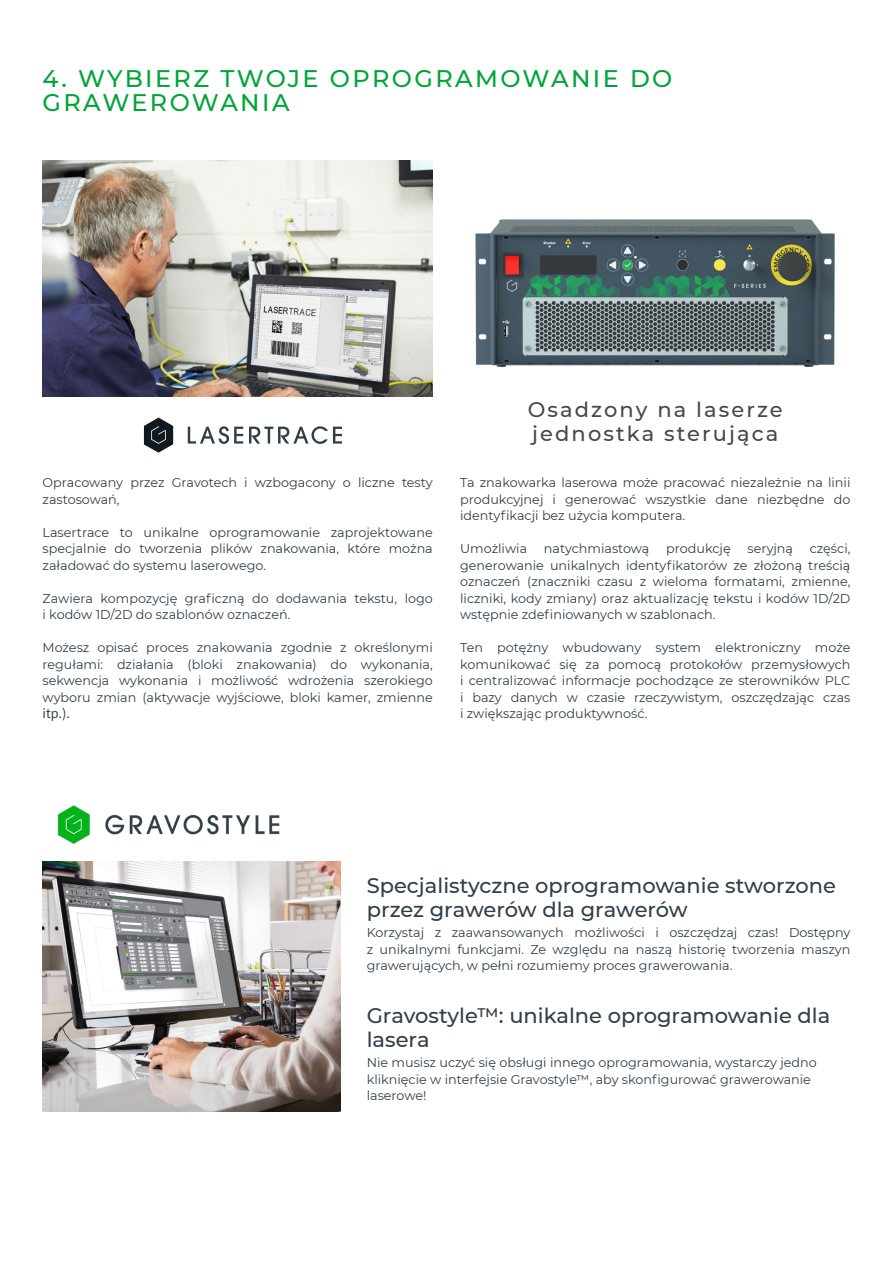
<style>
.page{position:relative;width:893px;height:1263px;background:#fff}
.page>*{position:absolute;margin:0;border:0;box-sizing:border-box;transform-origin:0 0}
.t1{font:500 24px/24px "Montserrat";letter-spacing:.1em;color:#00a538}
.t2{font:500 21px/24px "Montserrat";color:#323e48}
.t3{font:500 21px/24px "Montserrat";letter-spacing:.1em;color:#45494e}
.t4{font:12.75px/16.5px "Montserrat";color:#323e48;text-align:justify}
.t5{font:12.75px "Noto Sans SC";color:#323e48}
</style>
<div class="page">
<img style="left:43px;top:160px;width:390px;height:236px">
<img style="left:475px;top:219px;width:360px;height:148px">
<img style="left:43px;top:861px;width:297px;height:250px">
<img style="left:57px;top:805px;width:223px;height:39px">
<svg style="left:144px;top:417px;width:29px;height:36px"></svg>
<svg style="left:188px;top:426px;width:55px;height:18px"></svg>
<svg style="left:249px;top:426px;width:93px;height:18px"></svg>
<h1 class="t1" style="left:43px;top:66px;width:631px">4. WYBIERZ TWOJE OPROGRAMOWANIE DO<br>GRAWEROWANIA</h1>
<p class="t4" style="left:43px;top:474px;width:392px">Opracowany przez Gravotech i wzbogacony o liczne testy zastosowań,</p>
<p class="t4" style="left:43px;top:523px;width:392px">Lasertrace to unikalne oprogramowanie zaprojektowane specjalnie do tworzenia plików znakowania, które można załadować do systemu laserowego.</p>
<p class="t4" style="left:43px;top:589px;width:392px">Zawiera kompozycję graficzną do dodawania tekstu, logo i kodów 1D/2D do szablonów oznaczeń.</p>
<p class="t4" style="left:43px;top:639px;width:392px">Możesz opisać proces znakowania zgodnie z określonymi regułami: działania (bloki znakowania) do wykonania, sekwencja wykonania i możliwość wdrożenia szerokiego wyboru zmian (aktywacje wyjściowe, bloki kamer, zmienne</p>
<p class="t5" style="left:43px;top:706px;width:29px">itp.).</p>
<h2 class="t3" style="left:528px;top:396px;width:257px">Osadzony na laserze jednostka sterująca</h2>
<p class="t4" style="left:460px;top:474px;width:392px">Ta znakowarka laserowa może pracować niezależnie na linii produkcyjnej i generować wszystkie dane niezbędne do identyfikacji bez użycia komputera.</p>
<p class="t4" style="left:460px;top:540px;width:69px">Umożliwia</p>
<p class="t4" style="left:544px;top:540px;width:107px">natychmiastową</p>
<p class="t4" style="left:666px;top:540px;width:66px">produkcję</p>
<p class="t4" style="left:747px;top:540px;width:47px">seryjną</p>
<p class="t4" style="left:460px;top:540px;width:392px;text-indent:350px">części, generowanie unikalnych identyfikatorów ze złożoną treścią oznaczeń (znaczniki czasu z wieloma formatami, zmienne, liczniki, kody zmiany) oraz aktualizację tekstu i kodów 1D/2D wstępnie zdefiniowanych w szablonach.</p>
<p class="t4" style="left:460px;top:639px;width:392px">Ten potężny wbudowany system elektroniczny może komunikować się za pomocą protokołów przemysłowych i centralizować informacje pochodzące ze sterowników PLC i bazy danych w czasie rzeczywistym, oszczędzając czas i zwiększając produktywność.</p>
<h2 class="t2" style="left:367px;top:872px;width:471px">Specjalistyczne oprogramowanie stworzone przez grawerów dla grawerów</h2>
<p class="t4" style="left:367px;top:924px;width:485px">Korzystaj z zaawansowanych możliwości i oszczędzaj czas! Dostępny z unikalnymi funkcjami. Ze względu na naszą historię tworzenia maszyn grawerujących, w pełni rozumiemy proces grawerowania.</p>
<h2 class="t2" style="left:367px;top:1002px;width:465px">Gravostyle™: unikalne oprogramowanie dla lasera</h2>
<p class="t4" style="left:367px;top:1054px;width:452px;text-align:left">Nie musisz uczyć się obsługi innego oprogramowania, wystarczy jedno kliknięcie w interfejsie Gravostyle™, aby skonfigurować grawerowanie laserowe!</p>
</div>
